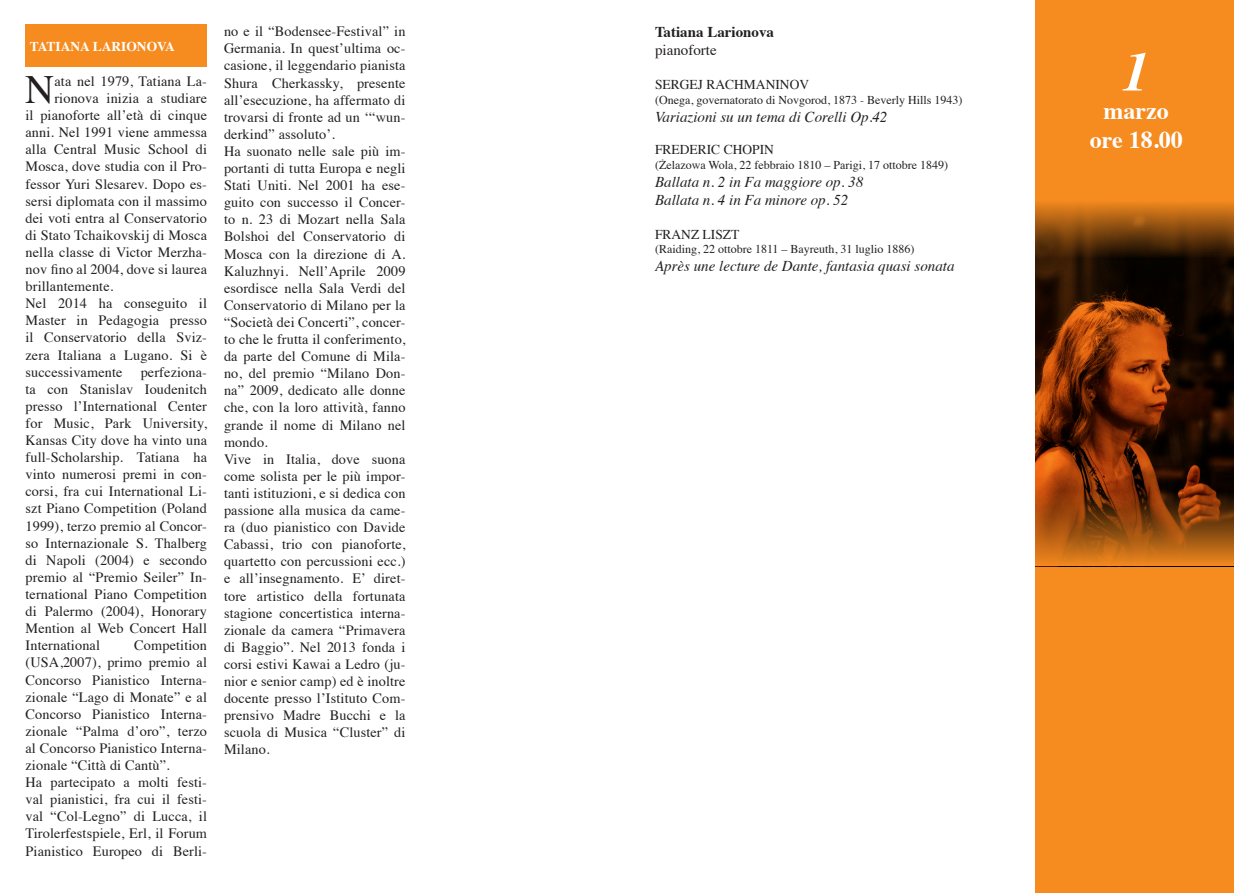
<style>
.page{position:relative;width:1259px;height:893px;background:#fff}
.page>*{position:absolute;margin:0;border:0;box-sizing:border-box;transform-origin:0 0}
.t1{font:italic 700 55.5px "Times";color:#fff}
.t2{font:40.05px "Times";color:#231f20}
.t3{font:700 24px "Times";color:#fff}
.t4{font:italic 15px "Times";color:#231f20}
.t5{font:700 15px "Times";color:#231f20}
.t6{font:15px "Times";color:#231f20}
.t7{font:14.25px/17.1px "Times";letter-spacing:.01em;color:#231f20;text-align:justify}
.t8{font:13.5px "Times";color:#231f20}
.t9{font:700 13.5px "Times";color:#fff}
.t10{font:12px "Times";color:#231f20}
</style>
<div class="page">
<div style="left:26px;top:24px;width:181px;height:43px;background:#f68b1f"></div>
<div style="left:1035px;top:0;width:198px;height:893px;background:#f68b1f"></div>
<img style="left:1035px;top:258px;width:198px;height:234px">
<svg style="left:1035px;top:203px;width:198px;height:55px;background:#82480f"></svg>
<svg style="left:1035px;top:492px;width:198px;height:71px;background:#9d4f10"></svg>
<p class="t9" style="left:30px;top:33px;width:147px">TATIANA LARIONOVA</p>
<p class="t2" style="left:25px;top:52px;width:30px">N</p>
<p class="t7" style="left:54px;top:71px;width:154px">ata nel 1979, Tatiana La-</p>
<p class="t7" style="left:54px;top:88px;width:154px">rionova inizia a studiare</p>
<p class="t7" style="left:26px;top:106px;width:183px">il pianoforte all’età di cinque</p>
<p class="t7" style="left:26px;top:123px;width:183px">anni. Nel 1991 viene ammessa</p>
<p class="t7" style="left:26px;top:140px;width:183px">alla Central Music School di</p>
<p class="t7" style="left:26px;top:157px;width:183px">Mosca, dove studia con il Pro-</p>
<p class="t7" style="left:26px;top:174px;width:183px">fessor Yuri Slesarev. Dopo es-</p>
<p class="t7" style="left:26px;top:191px;width:183px">sersi diplomata con il massimo</p>
<p class="t7" style="left:26px;top:208px;width:183px">dei voti entra al Conservatorio</p>
<p class="t7" style="left:26px;top:225px;width:183px">di Stato Tchaikovskij di Mosca</p>
<p class="t7" style="left:26px;top:242px;width:183px">nella classe di Victor Merzha-</p>
<p class="t7" style="left:26px;top:259px;width:183px">nov fino al 2004, dove si laurea</p>
<p class="t7" style="left:26px;top:277px;width:89px">brillantemente.</p>
<p class="t7" style="left:26px;top:294px;width:183px">Nel 2014 ha conseguito il Master in Pedagogia presso il Conservatorio della Sviz&shy;zera Italiana a Lugano. Si è successivamente</p>
<p class="t7" style="left:26px;top:362px;width:183px;text-indent:115px">perfeziona&shy;ta con Stanislav Ioudenitch presso l’International Center for Music, Park University, Kansas City dove ha vinto una full-Scholarship. Tatiana ha vinto numerosi premi in con&shy;corsi, fra cui International Li&shy;szt Piano Competition (Poland 1999), terzo premio al Concor&shy;so Internazionale S. Thalberg di Napoli (2004) e secondo premio al “Premio Seiler” In&shy;ternational Piano Competition di Palermo (2004), Honorary Mention al Web Concert Hall International</p>
<p class="t7" style="left:26px;top:636px;width:183px;text-indent:109px">Competition (USA,2007), primo premio al Concorso Pianistico Interna&shy;zionale “Lago di Monate” e al Concorso Pianistico Interna&shy;zionale “Palma d’oro”, terzo al Concorso Pianistico Interna&shy;zionale “Città di Cantù”.</p>
<p class="t7" style="left:26px;top:772px;width:183px">Ha partecipato a molti festi&shy;val pianistici, fra cui il festi&shy;val “Col-Legno” di Lucca, il Tirolerfestspiele, Erl, il Forum Pianistico Europeo di Berli-</p>
<p class="t7" style="left:224px;top:22px;width:183px">no e il “Bodensee-Festival” in Germania. In quest’ultima oc&shy;casione, il leggendario pianista Shura Cherkassky, presente all’esecuzione, ha affermato di trovarsi di fronte ad un ‘“wun&shy;derkind” assoluto’.</p>
<p class="t7" style="left:224px;top:141px;width:183px">Ha suonato nelle sale più im&shy;portanti di tutta Europa e negli Stati Uniti. Nel 2001 ha ese&shy;guito con successo il Concer&shy;to n. 23 di Mozart nella Sala Bolshoi del Conservatorio di Mosca con la direzione di A.<br>Kaluzhnyi. Nell’Aprile 2009 esordisce nella Sala Verdi del Conservatorio di Milano per la “Società dei Concerti”, concer&shy;to che le frutta il conferimento, da parte del Comune di Mila&shy;no, del premio “Milano Don&shy;na” 2009, dedicato alle donne che, con la loro attività, fanno grande il nome di Milano nel mondo.</p>
<p class="t7" style="left:224px;top:449px;width:183px">Vive in Italia, dove suona come solista per le più impor&shy;tanti istituzioni, e si dedica con passione alla musica da came&shy;ra (duo pianistico con Davide Cabassi, trio con pianoforte, quartetto con percussioni ecc.) e all’insegnamento. E’ diret&shy;tore artistico della fortunata stagione concertistica interna&shy;zionale da camera “Primavera di Baggio”. Nel 2013 fonda i corsi estivi Kawai a Ledro (ju&shy;nior e senior camp) ed è inoltre docente presso l’Istituto Com&shy;prensivo Madre Bucchi e la scuola di Musica “Cluster” di Milano.</p>
<p class="t5" style="left:655px;top:17px;width:121px">Tatiana Larionova</p>
<p class="t6" style="left:655px;top:36px;width:63px">pianoforte</p>
<p class="t8" style="left:655px;top:72px;width:156px">SERGEJ RACHMANINOV</p>
<p class="t10" style="left:655px;top:89px;width:309px">(Onega, governatorato di Novgorod, 1873 - Beverly Hills 1943)</p>
<p class="t4" style="left:655px;top:104px;width:234px">Variazioni su un tema di Corelli Op.42</p>
<p class="t8" style="left:655px;top:137px;width:120px">FREDERIC CHOPIN</p>
<p class="t10" style="left:655px;top:154px;width:295px">(Żelazowa Wola, 22 febbraio 1810 – Parigi, 17 ottobre 1849)</p>
<p class="t4" style="left:655px;top:169px;width:210px">Ballata n. 2 in Fa maggiore op. 38</p>
<p class="t4" style="left:655px;top:187px;width:195px">Ballata n. 4 in Fa minore op. 52</p>
<p class="t8" style="left:655px;top:222px;width:86px">FRANZ LISZT</p>
<p class="t10" style="left:655px;top:238px;width:261px">(Raiding, 22 ottobre 1811 – Bayreuth, 31 luglio 1886)</p>
<p class="t4" style="left:655px;top:253px;width:301px">Après une lecture de Dante, fantasia quasi sonata</p>
<p class="t1" style="left:1122px;top:20px;width:29px">1</p>
<p class="t3" style="left:1103px;top:88px;width:67px">marzo</p>
<p class="t3" style="left:1089px;top:117px;width:94px">ore 18.00</p>
</div>
